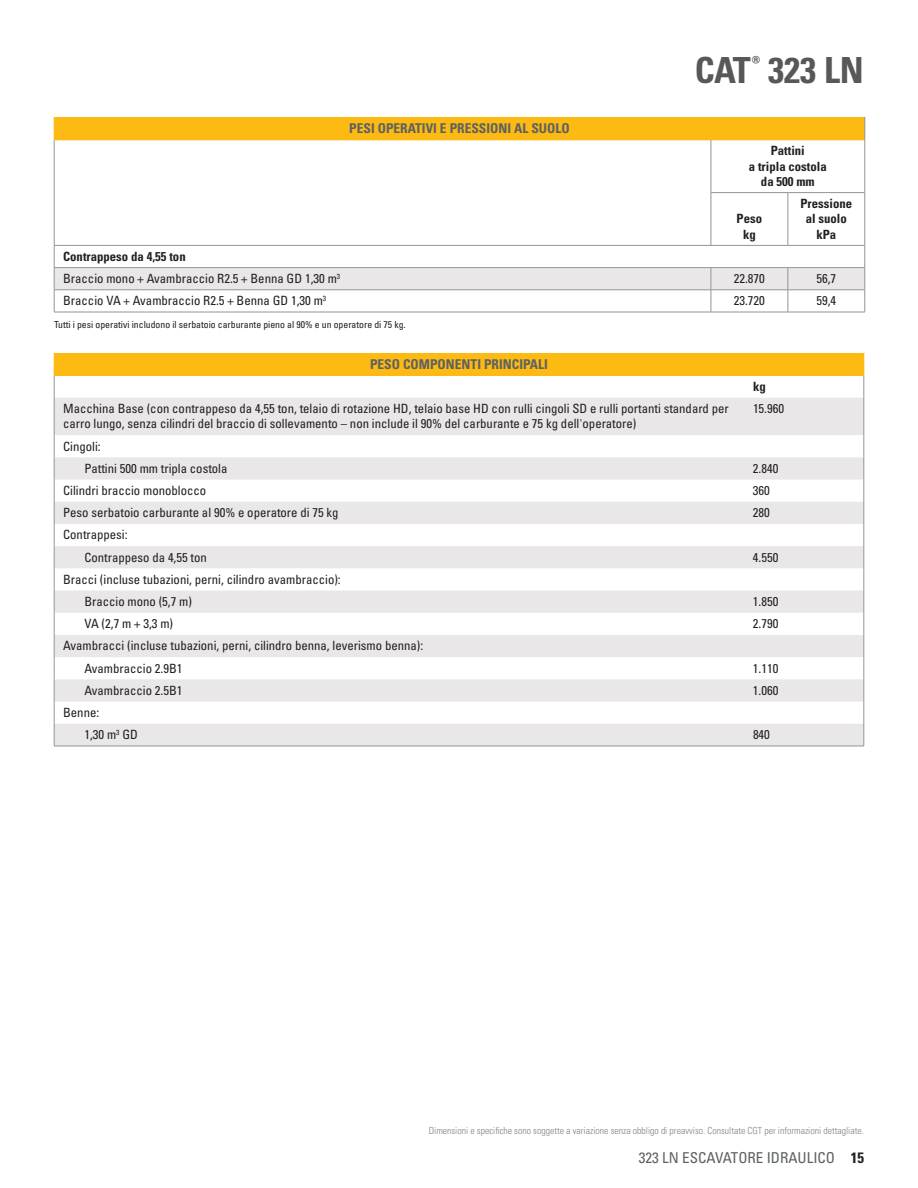
<style>
.page{position:relative;width:918px;height:1188px;background:#fff}
.page>*{position:absolute;margin:0;border:0;box-sizing:border-box;transform-origin:0 0}
.t1{font:36px "Univers LTCYR 67 Bold Cond";color:#57585a}
.t2{font:condensed 15px "Univers LTCYR 57";color:#5d6163}
.t3{font:13.5px "Univers LTCYR 67 Bold Cond";color:#5d6163}
.t4{font:condensed 12.75px/22.2px "Univers LTCYR 57";color:#231f20}
.t5{font:12.75px/15.3px "Univers LTCYR 67 Bold Cond";color:#231f20;text-align:center}
.t6{font:9.75px "Univers LTCYR 47 Light Cond";color:#808285}
.t7{font:condensed 9.75px "Univers LTCYR 57";color:#231f20}
.s1{font-family:"Univers LTCYR 67 Bold Cond";font-stretch:normal;color:#231f20}
</style>
<div class="page">
<div style="left:54px;top:117px;width:811px;height:23px;background:#fcba13"></div>
<svg style="left:865px;top:117px;width:1px;height:23px"></svg>
<hr style="left:54px;top:140px;width:1px;height:53px;background:#939598">
<hr style="left:865px;top:140px;width:1px;height:52px;background:#939598">
<hr style="left:54px;top:193px;width:1px;height:52px;background:#939598">
<hr style="left:788px;top:193px;width:1px;height:52px;background:#939598">
<hr style="left:865px;top:193px;width:1px;height:52px;background:#939598">
<hr style="left:711px;top:140px;width:1px;height:52px;background:#939598">
<hr style="left:711px;top:193px;width:1px;height:52px;background:#939598">
<svg style="left:54px;top:246px;width:812px;height:66px"></svg>
<hr style="left:54px;top:245px;width:657px;height:1px;background:#939598">
<hr style="left:711px;top:245px;width:77px;height:1px;background:#939598">
<hr style="left:788px;top:245px;width:77px;height:1px;background:#939598">
<hr style="left:711px;top:192px;width:77px;height:1px;background:#939598">
<hr style="left:788px;top:192px;width:77px;height:1px;background:#939598">
<hr style="left:54px;top:290px;width:657px;height:1px;background:#939598">
<hr style="left:711px;top:290px;width:77px;height:1px;background:#939598">
<hr style="left:788px;top:290px;width:77px;height:1px;background:#939598">
<hr style="left:54px;top:312px;width:657px;height:1px;background:#939598">
<hr style="left:711px;top:312px;width:77px;height:1px;background:#939598">
<hr style="left:788px;top:312px;width:77px;height:1px;background:#939598">
<hr style="left:54px;top:140px;width:657px;height:1px;background:#fcba13">
<hr style="left:711px;top:140px;width:77px;height:1px;background:#fcba13">
<hr style="left:788px;top:140px;width:77px;height:1px;background:#fcba13">
<hr style="left:54px;top:267px;width:657px;height:1px;background:#939598">
<hr style="left:711px;top:267px;width:77px;height:1px;background:#939598">
<hr style="left:788px;top:267px;width:77px;height:1px;background:#939598">
<div style="left:54px;top:353px;width:810px;height:22px;background:#fcba13"></div>
<svg style="left:55px;top:398px;width:809px;height:348px;fill:#e9e7e7"></svg>
<hr style="left:54px;top:398px;width:1px;height:37px;background:#939598">
<hr style="left:864px;top:398px;width:1px;height:37px;background:#939598">
<svg style="left:54px;top:435px;width:1px;height:311px"></svg>
<svg style="left:864px;top:435px;width:1px;height:311px"></svg>
<svg style="left:54px;top:375px;width:1px;height:23px"></svg>
<svg style="left:864px;top:353px;width:1px;height:45px"></svg>
<hr style="left:54px;top:746px;width:690px;height:1px;background:#939598">
<hr style="left:744px;top:746px;width:120px;height:1px;background:#939598">
<p class="t3" style="left:349px;top:120px;width:222px">PESI OPERATIVI E PRESSIONI AL SUOLO</p>
<h1 class="t1" style="left:695px;top:48px;width:171px">CAT<sup>®</sup> 323 LN</h1>
<p class="t5" style="left:749px;top:143px;width:79px">Pattini<br>a tripla costola da 500 mm</p>
<p class="t5" style="left:737px;top:211px;width:27px">Peso kg</p>
<p class="t5" style="left:800px;top:196px;width:53px">Pressione al suolo kPa</p>
<p class="t5" style="left:63px;top:248px;width:124px">Contrappeso da 4,55 ton</p>
<p class="t4" style="left:63px;top:267px;width:279px">Braccio mono + Avambraccio R2.5 + Benna GD 1,30 m<sup>3</sup></p>
<p class="t4" style="left:734px;top:267px;width:33px">22.870</p>
<p class="t4" style="left:816px;top:267px;width:21px">56,7</p>
<p class="t4" style="left:63px;top:289px;width:265px">Braccio VA + Avambraccio R2.5 + Benna GD 1,30 m<sup>3</sup></p>
<p class="t4" style="left:734px;top:289px;width:33px">23.720</p>
<p class="t4" style="left:816px;top:289px;width:21px">59,4</p>
<p class="t7" style="left:54px;top:318px;width:353px">Tutti i pesi operativi includono il serbatoio carburante pieno al 90% e un operatore di 75 kg.</p>
<p class="t3" style="left:370px;top:356px;width:179px">PESO COMPONENTI PRINCIPALI</p>
<p class="t5" style="left:753px;top:379px;width:14px">kg</p>
<p class="t4" style="left:63px;top:401px;width:667px;line-height:15.3px">Macchina Base (con contrappeso da 4,55 ton, telaio di rotazione HD, telaio base HD con rulli cingoli SD e rulli portanti standard per carro lungo, senza cilindri del braccio di sollevamento – non include il 90% del carburante e 75 kg dell'operatore)</p>
<p class="t4" style="left:753px;top:397px;width:33px">15.960</p>
<p class="t4" style="left:84px;top:435px;width:145px;text-indent:-21px">Cingoli:<br>Pattini 500 mm tripla costola</p>
<p class="t4" style="left:753px;top:457px;width:27px">2.840</p>
<p class="t4" style="left:63px;top:479px;width:145px">Cilindri braccio monoblocco</p>
<p class="t4" style="left:753px;top:479px;width:18px">360</p>
<p class="t4" style="left:63px;top:501px;width:277px">Peso serbatoio carburante al 90% e operatore di 75 kg</p>
<p class="t4" style="left:753px;top:501px;width:18px">280</p>
<p class="t4" style="left:84px;top:523px;width:124px;text-indent:-21px">Contrappesi:<br>Contrappeso da 4,55 ton</p>
<p class="t4" style="left:753px;top:546px;width:27px">4.550</p>
<p class="t4" style="left:84px;top:568px;width:258px;text-indent:-21px">Bracci (incluse tubazioni, perni, cilindro avambraccio):<br>Braccio mono (5,7 m)</p>
<p class="t4" style="left:753px;top:590px;width:27px">1.850</p>
<p class="t4" style="left:84px;top:612px;width:90px">VA (2,7 m + 3,3 m)</p>
<p class="t4" style="left:753px;top:612px;width:27px">2.790</p>
<p class="t4" style="left:84px;top:634px;width:340px;text-indent:-21px">Avambracci (incluse tubazioni, perni, cilindro benna, leverismo benna):<br>Avambraccio 2.9B1</p>
<p class="t4" style="left:753px;top:657px;width:27px">1.110</p>
<p class="t4" style="left:84px;top:679px;width:100px">Avambraccio 2.5B1</p>
<p class="t4" style="left:753px;top:679px;width:27px">1.060</p>
<p class="t4" style="left:84px;top:701px;width:55px;text-indent:-21px">Benne:<br>1,30 m<sup>3</sup> GD</p>
<p class="t4" style="left:753px;top:723px;width:18px">840</p>
<p class="t6" style="left:429px;top:1124px;width:437px">Dimensioni e specifiche sono soggette a variazione senza obbligo di preavviso. Consultate CGT per informazioni dettagliate.</p>
<p class="t2" style="left:639px;top:1148px;width:227px">323 LN ESCAVATORE IDRAULICO <span class="s1">15</span></p>
</div>
